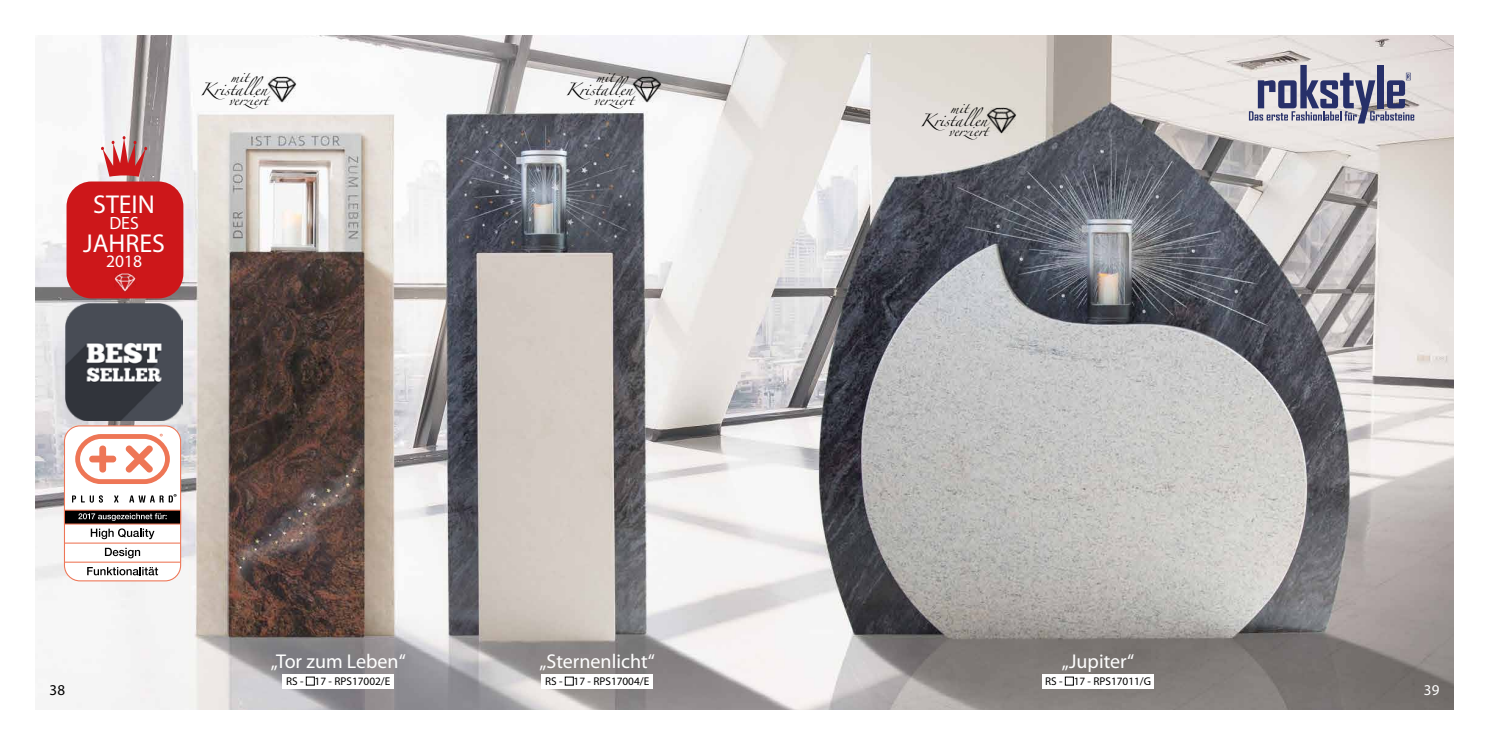
<style>
.page{position:relative;width:1489px;height:745px;background:#fff}
.page>*{position:absolute;margin:0;border:0;box-sizing:border-box;transform-origin:0 0}
.t1{font:25.88px "Myriad Pro";color:#fff}
.t2{font:20px "Myriad Pro";color:#fff}
.t3{font:17.75px "Myriad Pro";color:#fff}
.t4{font:17.5px "Myriad Pro";color:#fff}
.t5{font:15px "Myriad Pro";color:#000}
.t6{font:15px "Myriad Pro";color:#fff}
.t7{font:11.25px "Myriad Pro";color:#000}
.t8{font:11.12px "Zapfino";color:#000}
.t9{font:9.75px "Zapfino";color:#000}
</style>
<div class="page">
<img style="left:35px;top:35px;width:1418px;height:674px">
<img style="left:632px;top:76px;width:29px;height:26px">
<img style="left:267px;top:76px;width:29px;height:26px">
<img style="left:986px;top:107px;width:30px;height:26px">
<div style="left:1041px;top:673px;width:112px;height:15px;background:#fff"></div>
<div style="left:541px;top:673px;width:112px;height:15px;background:#fff"></div>
<div style="left:282px;top:673px;width:112px;height:15px;background:#fff"></div>
<div style="left:306px;top:676px;width:8px;height:9px;border:1px solid #000"></div>
<svg style="left:1248px;top:65px;width:166px;height:58px;background:#a1a1b3"></svg>
<div style="left:64px;top:425px;width:117px;height:155px;background:#fff;border-radius:15px"></div>
<div style="left:64px;top:425px;width:117px;height:156px;border:1px solid #ee7656;border-radius:15px"></div>
<svg style="left:72px;top:495px;width:31px;height:7px"></svg>
<svg style="left:114px;top:495px;width:4px;height:7px"></svg>
<svg style="left:129px;top:494px;width:48px;height:8px"></svg>
<svg style="left:75px;top:433px;width:95px;height:50px"></svg>
<hr style="left:64px;top:542px;width:117px;height:1px;background:#ee7656">
<div style="left:64px;top:510px;width:117px;height:13px;background:#000"></div>
<div style="left:64px;top:509px;width:117px;height:15px;border:1px solid #ee7656"></div>
<hr style="left:64px;top:561px;width:117px;height:1px;background:#ee7656">
<svg style="left:91px;top:528px;width:63px;height:11px"></svg>
<svg style="left:105px;top:547px;width:35px;height:11px"></svg>
<svg style="left:87px;top:567px;width:71px;height:8px"></svg>
<svg style="left:78px;top:513px;width:89px;height:7px"></svg>
<div style="left:67px;top:181px;width:116px;height:117px;background:#cd171a;border-radius:25px"></div>
<svg style="left:101px;top:136px;width:46px;height:40px;background:#cd8082"></svg>
<img style="left:115px;top:273px;width:20px;height:18px">
<img style="left:66px;top:303px;width:117px;height:117px">
<h1 class="t1" style="left:93px;top:188px;width:63px">STEIN</h1>
<h3 class="t3" style="left:109px;top:212px;width:31px">DES</h3>
<h1 class="t1" style="left:83px;top:227px;width:83px">JAHRES</h1>
<h3 class="t4" style="left:106px;top:250px;width:37px">2018</h3>
<p class="t9" style="left:231px;top:73px;width:19px">mit</p>
<p class="t9" style="left:229px;top:96px;width:41px">verziert</p>
<p class="t8" style="left:200px;top:84px;width:69px">Kristallen</p>
<p class="t9" style="left:596px;top:73px;width:19px">mit</p>
<p class="t9" style="left:594px;top:96px;width:41px">verziert</p>
<p class="t8" style="left:565px;top:84px;width:69px">Kristallen</p>
<p class="t9" style="left:950px;top:104px;width:19px">mit</p>
<p class="t9" style="left:948px;top:127px;width:41px">verziert</p>
<p class="t8" style="left:920px;top:115px;width:69px">Kristallen</p>
<h2 class="t2" style="left:271px;top:648px;width:136px">„Tor zum Leben“</h2>
<p class="t7" style="left:286px;top:673px;width:106px">RS - 17 - RPS17002/E</p>
<h2 class="t2" style="left:539px;top:648px;width:117px">„Sternenlicht“</h2>
<p class="t7" style="left:545px;top:673px;width:106px">RS - 17 - RPS17004/E</p>
<h2 class="t2" style="left:1061px;top:648px;width:74px">„Jupiter“</h2>
<p class="t7" style="left:1045px;top:673px;width:107px">RS - 17 - RPS17011/G</p>
<h3 class="t5" style="left:50px;top:680px;width:17px">38</h3>
<h3 class="t6" style="left:1423px;top:680px;width:17px">39</h3>
</div>
